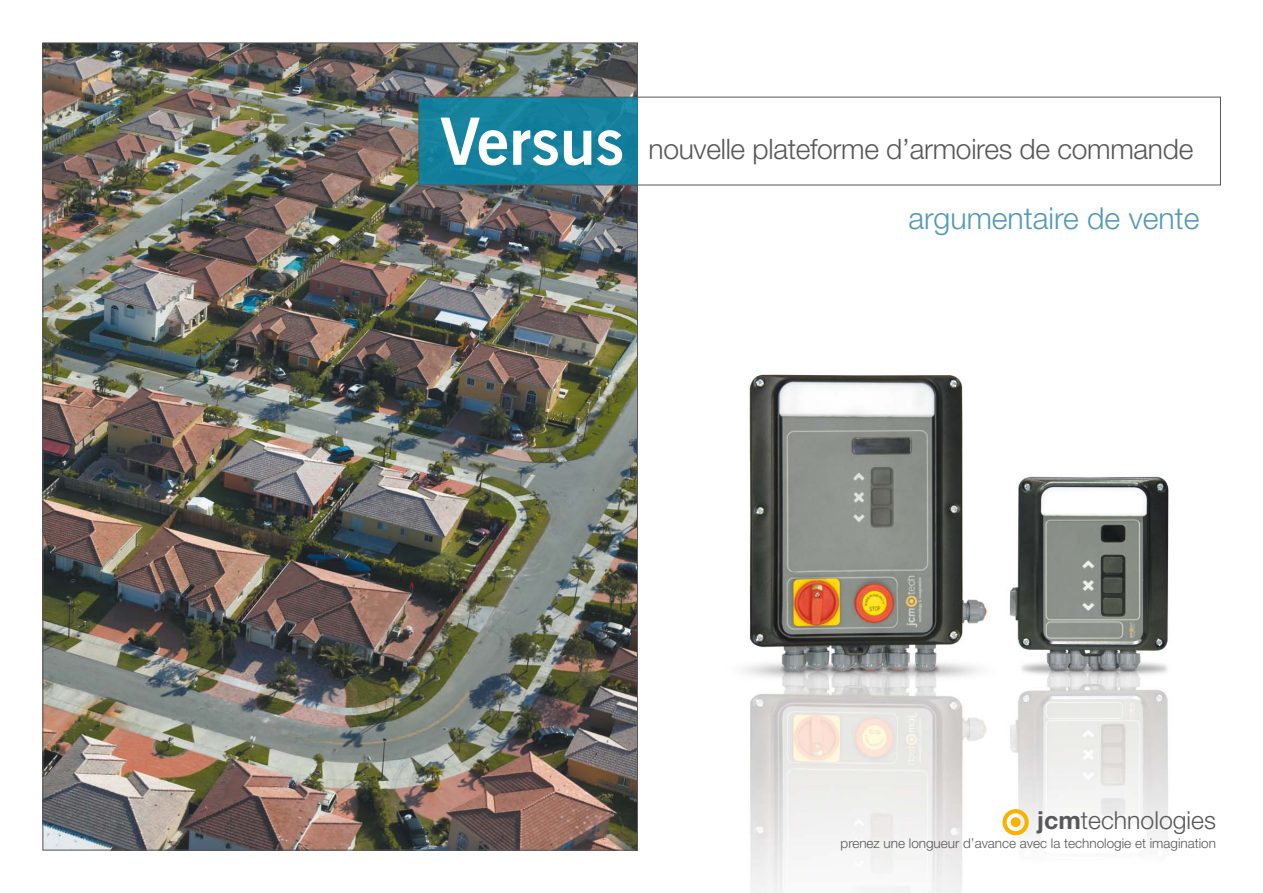
<style>
.page{position:relative;width:1263px;height:893px;background:#fff}
.page>*{position:absolute;margin:0;border:0;box-sizing:border-box;transform-origin:0 0}
.t1{font:700 64.8px "News Gothic BT";color:#fff}
.t2{font:300 30.3px "Helvetica Neue LT";color:#539ab7}
.t3{font:300 28.2px "Helvetica Neue LT";letter-spacing:-.01em;color:#58585a}
.t4{font:300 24.75px "Helvetica Neue LT";color:#58585a}
.t5{font:300 13.5px "Helvetica Neue LT";color:#58585a}
.s1{font-weight:700}
</style>
<div class="page">
<img style="left:744px;top:374px;width:425px;height:519px">
<img style="left:45px;top:45px;width:591px;height:803px">
<svg style="left:1002px;top:809px;width:27px;height:26px"></svg>
<div style="left:1011px;top:817px;width:9px;height:10px;background:#f9b200;border-radius:50%"></div>
<div style="left:419px;top:97px;width:218px;height:88px;background:#15819d"></div>
<div style="left:418px;top:97px;width:803px;height:88px;border:1px solid #58585a"></div>
<h1 class="t1" style="left:440px;top:102px;width:185px">Versus</h1>
<h3 class="t3" style="left:648px;top:131px;width:546px">nouvelle plateforme d’armoires de commande</h3>
<h2 class="t2" style="left:908px;top:200px;width:293px">argumentaire de vente</h2>
<h3 class="t4" style="left:1037px;top:805px;width:180px"><span class="s1">jcm</span>technologies</h3>
<p class="t5" style="left:840px;top:835px;width:377px">prenez une longueur d’avance avec la technologie et imagination</p>
</div>
